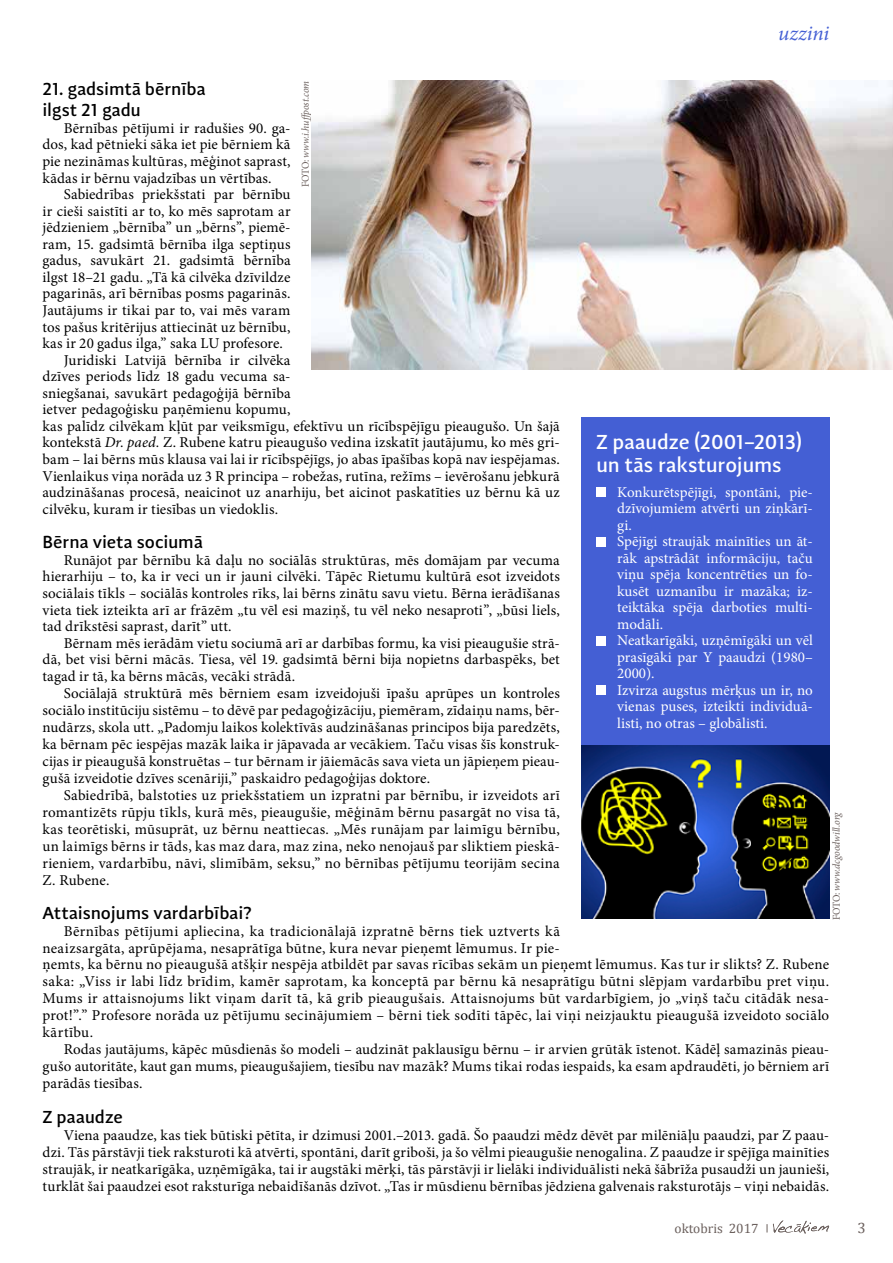
<style>
.page{position:relative;width:893px;height:1263px;background:#fff}
.page>*{position:absolute;margin:0;border:0;box-sizing:border-box;transform-origin:0 0}
.t1{font:500 21px/22.5px "Adagio Sans";letter-spacing:-.01em;color:#fff}
.t2{font:italic 21px "Minion Pro";color:#445fd4}
.t3{font:500 18px/21px "Adagio Sans";letter-spacing:-.01em;color:#000}
.t4{font:15px/17px "Minion Pro";letter-spacing:.015em;color:#000;text-align:justify}
.t5{font:15px/16.5px "Minion Pro";color:#fff}
.t6{font:15px "Cambria";color:#6b605d}
.t7{font:13.5px "Cambria";color:#6b605d}
.t8{font:italic 10.5px "Minion Pro";letter-spacing:-.005em;color:#6b605d;scale:.95 1}
.s1{font-style:normal}
.s2{font-style:italic}
</style>
<div class="page">
<svg style="left:767px;top:1220px;width:62px;height:14px"></svg>
<div style="left:581px;top:417px;width:248px;height:502px;background:#445fd4"></div>
<div style="left:596px;top:488px;width:9px;height:9px;background:#fff"></div>
<div style="left:596px;top:537px;width:9px;height:9px;background:#fff"></div>
<div style="left:596px;top:636px;width:9px;height:9px;background:#fff"></div>
<div style="left:596px;top:686px;width:9px;height:9px;background:#fff"></div>
<img style="left:581px;top:746px;width:248px;height:173px">
<img style="left:312px;top:81px;width:581px;height:288px">
<h1 class="t2" style="left:778px;top:19px;width:53px">uzzini</h1>
<p class="t8" style="left:298px;top:187px;width:114px;rotate:-90deg"><span class="s1">FOTO:</span> www.i.huffpost.com</p>
<p class="t3" style="left:43px;top:79px;width:165px">21. gadsimtā bērnība ilgst 21 gadu</p>
<p class="t4" style="left:43px;top:120px;width:250px;line-height:16.5px;text-indent:21px">Bērnības pētījumi ir radušies 90. ga&shy;dos, kad pētnieki sāka iet pie bērniem kā pie nezināmas kultūras, mēģinot saprast, kādas ir bērnu vajadzības un vērtības.</p>
<p class="t4" style="left:64px;top:186px;width:228px">Sabiedrības priekšstati par bērnību</p>
<p class="t4" style="left:43px;top:202px;width:250px">ir cieši saistīti ar to, ko mēs saprotam ar</p>
<p class="t4" style="left:43px;top:219px;width:250px">jēdzieniem „bērnība” un „bērns”, piemē-</p>
<p class="t4" style="left:43px;top:236px;width:250px">ram, 15. gadsimtā bērnība ilga septiņus</p>
<p class="t4" style="left:43px;top:252px;width:250px">gadus, savukārt 21. gadsimtā bērnība</p>
<p class="t4" style="left:43px;top:269px;width:250px">ilgst 18–21 gadu. „Tā kā cilvēka dzīvildze</p>
<p class="t4" style="left:43px;top:285px;width:250px">pagarinās, arī bērnības posms pagarinās.</p>
<p class="t4" style="left:43px;top:302px;width:249px">Jautājums ir tikai par to, vai mēs varam</p>
<p class="t4" style="left:43px;top:318px;width:250px">tos pašus kritērijus attiecināt uz bērnību,</p>
<p class="t4" style="left:43px;top:335px;width:242px">kas ir 20 gadus ilga,” saka LU profesore.</p>
<p class="t4" style="left:64px;top:351px;width:228px">Juridiski Latvijā bērnība ir cilvēka</p>
<p class="t4" style="left:43px;top:368px;width:250px">dzīves periods līdz 18 gadu vecuma sa-</p>
<p class="t4" style="left:43px;top:385px;width:250px">sniegšanai, savukārt pedagoģijā bērnība</p>
<p class="t4" style="left:43px;top:401px;width:250px">ietver pedagoģisku paņēmienu kopumu,</p>
<p class="t4" style="left:43px;top:418px;width:519px">kas palīdz cilvēkam kļūt par veiksmīgu, efektīvu un rīcībspējīgu pieaugušo. Un šajā</p>
<p class="t4" style="left:43px;top:434px;width:519px">kontekstā <span class="s2">Dr. paed.</span> Z. Rubene katru pieaugušo vedina izskatīt jautājumu, ko mēs gri-</p>
<p class="t4" style="left:43px;top:451px;width:519px">bam – lai bērns mūs klausa vai lai ir rīcībspējīgs, jo abas īpašības kopā nav iespējamas.</p>
<p class="t4" style="left:43px;top:467px;width:519px">Vienlaikus viņa norāda uz 3 R principa – robežas, rutīna, režīms – ievērošanu jebkurā</p>
<p class="t4" style="left:43px;top:484px;width:519px">audzināšanas procesā, neaicinot uz anarhiju, bet aicinot paskatīties uz bērnu kā uz</p>
<p class="t4" style="left:43px;top:500px;width:237px">cilvēku, kuram ir tiesības un viedoklis.</p>
<p class="t3" style="left:43px;top:532px;width:162px">Bērna vieta sociumā</p>
<p class="t4" style="left:43px;top:552px;width:519px;line-height:16.5px;text-indent:21px">Runājot par bērnību kā daļu no sociālās struktūras, mēs domājam par vecuma hierarhiju – to, ka ir veci un ir jauni cilvēki. Tāpēc Rietumu kultūrā esot izveidots sociālais tīkls – sociālās kontroles rīks, lai bērns zinātu savu vietu. Bērna ierādīšanas vieta tiek izteikta arī ar frāzēm „tu vēl esi maziņš, tu vēl neko nesaproti”, „būsi liels, tad drīkstēsi saprast, darīt” utt.</p>
<p class="t4" style="left:43px;top:635px;width:519px;line-height:16.5px;text-indent:21px">Bērnam mēs ierādām vietu sociumā arī ar darbības formu, ka visi pieaugušie strā&shy;dā, bet visi bērni mācās. Tiesa, vēl 19. gadsimtā bērni bija nopietns darbaspēks, bet tagad ir tā, ka bērns mācās, vecāki strādā.</p>
<p class="t4" style="left:43px;top:685px;width:519px;text-indent:21px">Sociālajā struktūrā mēs bērniem esam izveidojuši īpašu aprūpes un kontroles sociālo institūciju sistēmu – to dēvē par pedagoģizāciju, piemēram, zīdaiņu nams, bēr&shy;nudārzs, skola utt. „Padomju laikos kolektīvās audzināšanas principos bija paredzēts, ka bērnam pēc iespējas mazāk laika ir jāpavada ar vecākiem. Taču visas šīs konstruk&shy;cijas ir pieaugušā konstruētas – tur bērnam ir jāiemācās sava vieta un jāpieņem pieau&shy;gušā izveidotie dzīves scenāriji,” paskaidro pedagoģijas doktore.</p>
<p class="t4" style="left:43px;top:787px;width:519px;text-indent:21px">Sabiedrībā, balstoties uz priekšstatiem un izpratni par bērnību, ir izveidots arī romantizēts rūpju tīkls, kurā mēs, pieaugušie, mēģinām bērnu pasargāt no visa tā, kas teorētiski, mūsuprāt, uz bērnu neattiecas. „Mēs runājam par laimīgu bērnību, un laimīgs bērns ir tāds, kas maz dara, maz zina, neko nenojauš par sliktiem pieskā&shy;rieniem, vardarbību, nāvi, slimībām, seksu,” no bērnības pētījumu teorijām secina Z. Rubene.</p>
<p class="t3" style="left:43px;top:903px;width:211px">Attaisnojums vardarbībai?</p>
<p class="t4" style="left:43px;top:923px;width:788px;text-align:left;text-indent:21px">Bērnības pētījumi apliecina, ka tradicionālajā izpratnē bērns tiek uztverts kā<br>neaizsargāta, aprūpējama, nesaprātīga būtne, kura nevar pieņemt lēmumus. Ir pie-<br>ņemts, ka bērnu no pieaugušā atšķir nespēja atbildēt par savas rīcības sekām un pieņemt lēmumus. Kas tur ir slikts? Z. Rubene saka: „Viss ir labi līdz brīdim, kamēr saprotam, ka konceptā par bērnu kā nesaprātīgu būtni slēpjam vardarbību pret viņu.<br>Mums ir attaisnojums likt viņam darīt tā, kā grib pieaugušais. Attaisnojums būt vardarbīgiem, jo „viņš taču citādāk nesa&shy;prot!”.” Profesore norāda uz pētījumu secinājumiem – bērni tiek sodīti tāpēc, lai viņi neizjauktu pieaugušā izveidoto sociālo kārtību.</p>
<p class="t4" style="left:43px;top:1041px;width:788px;text-indent:21px">Rodas jautājums, kāpēc mūsdienās šo modeli – audzināt paklausīgu bērnu – ir arvien grūtāk īstenot. Kādēļ samazinās pieau&shy;gušo autoritāte, kaut gan mums, pieaugušajiem, tiesību nav mazāk? Mums tikai rodas iespaids, ka esam apdraudēti, jo bērniem arī parādās tiesības.</p>
<p class="t3" style="left:43px;top:1107px;width:82px">Z paaudze</p>
<p class="t4" style="left:43px;top:1127px;width:788px;text-indent:21px">Viena paaudze, kas tiek būtiski pētīta, ir dzimusi 2001.–2013. gadā. Šo paaudzi mēdz dēvēt par milēniāļu paaudzi, par Z paau&shy;dzi. Tās pārstāvji tiek raksturoti kā atvērti, spontāni, darīt griboši, ja šo vēlmi pieaugušie nenogalina. Z paaudze ir spējīga mainīties straujāk, ir neatkarīgāka, uzņēmīgāka, tai ir augstāki mērķi, tās pārstāvji ir lielāki individuālisti nekā šābrīža pusaudži un jaunieši, turklāt šai paaudzei esot raksturīga nebaidīšanās dzīvot. „Tas ir mūsdienu bērnības jēdziena galvenais raksturotājs – viņi nebaidās.</p>
<h1 class="t1" style="left:596px;top:431px;width:207px">Z paaudze (2001–2013) un tās raksturojums</h1>
<p class="t5" style="left:617px;top:484px;width:197px">Konkurētspējīgi, spontāni, pie&shy;dzīvojumiem atvērti un ziņkārī&shy;gi.<br>Spējīgi straujāk mainīties un āt&shy;rāk apstrādāt informāciju, taču viņu spēja koncentrēties un fo&shy;kusēt uzmanību ir mazāka; iz&shy;teiktāka spēja darboties multi&shy;modāli.<br>Neatkarīgāki, uzņēmīgāki un vēl prasīgāki par Y paaudzi (1980–<br>2000).<br>Izvirza augstus mērķus un ir, no vienas puses, izteikti individuā&shy;listi, no otras – globālisti.</p>
<p class="t8" style="left:829px;top:920px;width:116px;rotate:-90deg"><span class="s1">FOTO:</span> www.dcgoodwill.org</p>
<p class="t7" style="left:674px;top:1220px;width:86px">oktobris 2017</p>
<p class="t6" style="left:857px;top:1218px;width:10px">3</p>
</div>
